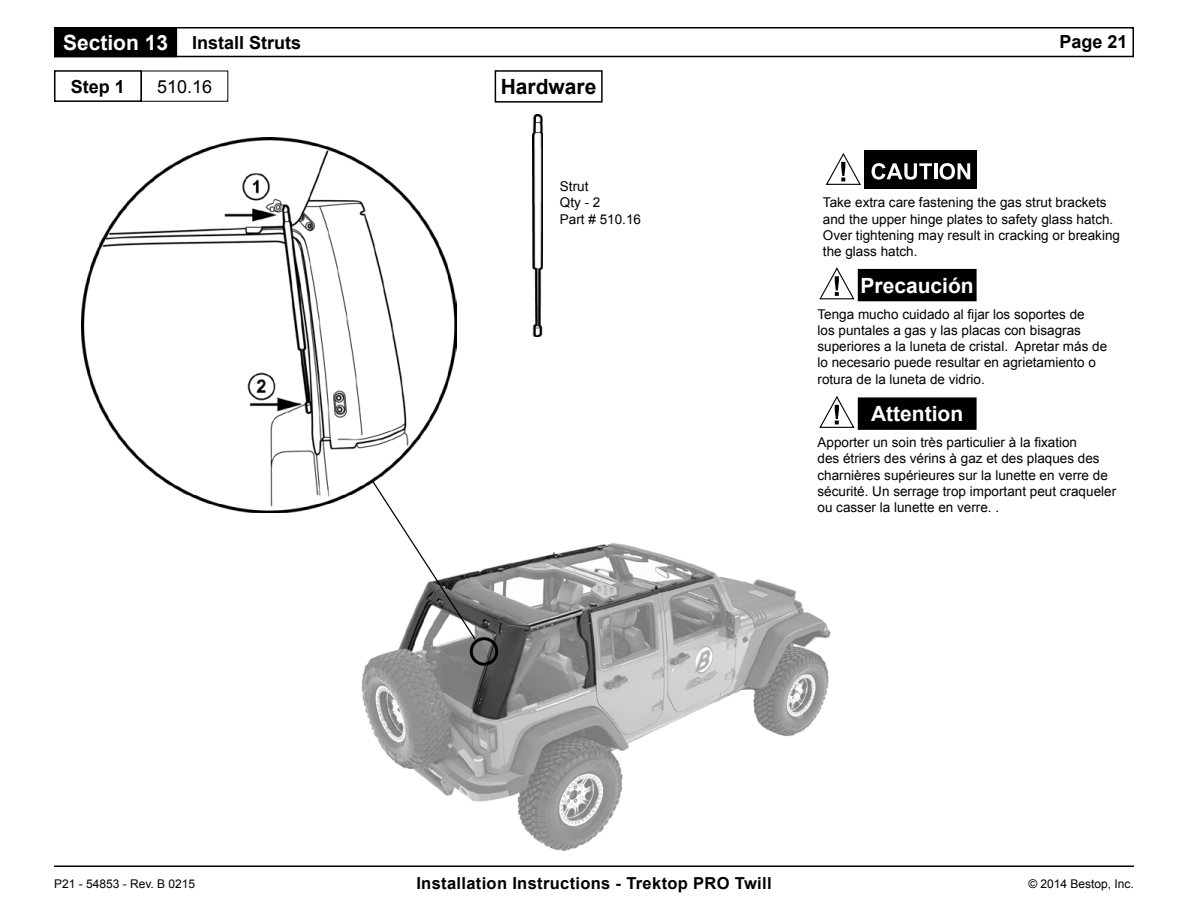
<style>
.page{position:relative;width:1188px;height:918px;background:#fff}
.page>*{position:absolute;margin:0;border:0;box-sizing:border-box;transform-origin:0 0}
.t1{font:700 21px "Arial";color:#fff}
.t2{font:700 21px "Arial";color:#000}
.t3{font:700 18px "Arial";color:#000}
.t4{font:18px "Arial";color:#000}
.t5{font:700 16.5px "Arial";letter-spacing:.02em;color:#000}
.t6{font:13.5px/16.2px "Arial";color:#000}
.t7{font:12px "Arial";color:#000}
</style>
<div class="page">
<hr style="left:54px;top:866px;width:1080px;height:1px;background:#000">
<div style="left:54px;top:27px;width:1080px;height:30px;border:2px solid #000"></div>
<div style="left:55px;top:28px;width:121px;height:28px;background:#000"></div>
<div style="left:54px;top:27px;width:123px;height:30px;border:2px solid #000"></div>
<img style="left:81px;top:137px;width:375px;height:376px">
<img style="left:361px;top:542px;width:470px;height:309px">
<div style="left:54px;top:70px;width:88px;height:32px;border:2px solid #000"></div>
<div style="left:495px;top:70px;width:108px;height:33px;border:2px solid #000"></div>
<div style="left:470px;top:637px;width:28px;height:29px;border:3px solid #000;border-radius:50%"></div>
<svg style="left:370px;top:478px;width:107px;height:163px"></svg>
<img style="left:532px;top:115px;width:11px;height:221px">
<svg style="left:825px;top:153px;width:36px;height:32px"></svg>
<div style="left:864px;top:150px;width:113px;height:38px;background:#000"></div>
<svg style="left:872px;top:163px;width:60px;height:17px"></svg>
<hr style="left:934px;top:163px;width:3px;height:16px;background:#fff">
<svg style="left:940px;top:163px;width:30px;height:17px"></svg>
<div style="left:859px;top:270px;width:117px;height:31px;background:#000"></div>
<div style="left:858px;top:269px;width:119px;height:32px;border:2px solid #000"></div>
<div style="left:859px;top:398px;width:117px;height:31px;background:#000"></div>
<div style="left:858px;top:397px;width:119px;height:33px;border:2px solid #000"></div>
<svg style="left:819px;top:267px;width:36px;height:33px"></svg>
<svg style="left:819px;top:396px;width:36px;height:32px"></svg>
<p class="t1" style="left:63px;top:28px;width:107px">Section 13</p>
<p class="t3" style="left:192px;top:30px;width:111px">Install Struts</p>
<h2 class="t3" style="left:1059px;top:29px;width:70px">Page 21</h2>
<p class="t3" style="left:71px;top:74px;width:56px">Step 1</p>
<p class="t4" style="left:157px;top:75px;width:57px">510.16</p>
<p class="t2" style="left:501px;top:73px;width:97px">Hardware</p>
<p class="t6" style="left:560px;top:179px;width:30px">Strut</p>
<p class="t6" style="left:560px;top:195px;width:42px">Qty - 2</p>
<p class="t6" style="left:560px;top:211px;width:83px">Part # 510.16</p>
<p class="t6" style="left:823px;top:195px;width:299px">Take extra care fastening the gas strut brackets and the upper hinge plates to safety glass hatch.<br>Over tightening may result in cracking or breaking the glass hatch.</p>
<p class="t1" style="left:861px;top:271px;width:115px">Precaución</p>
<p class="t6" style="left:818px;top:306px;width:291px">Tenga mucho cuidado al fijar los soportes de<br>los puntales a gas y las placas con bisagras superiores a la luneta de cristal. Apretar más de lo necesario puede resultar en agrietamiento o rotura de la luneta de vidrio.</p>
<p class="t1" style="left:871px;top:400px;width:94px">Attention</p>
<p class="t6" style="left:818px;top:435px;width:300px">Apporter un soin très particulier à la fixation<br>des étriers des vérins à gaz et des plaques des charnières supérieures sur la lunette en verre de sécurité. Un serrage trop important peut craqueler ou casser la lunette en verre. .</p>
<p class="t7" style="left:54px;top:876px;width:143px">P21 - 54853 - Rev. B 0215</p>
<p class="t5" style="left:416px;top:872px;width:357px">Installation Instructions - Trektop PRO Twill</p>
<p class="t7" style="left:1028px;top:876px;width:107px">© 2014 Bestop, Inc.</p>
</div>
